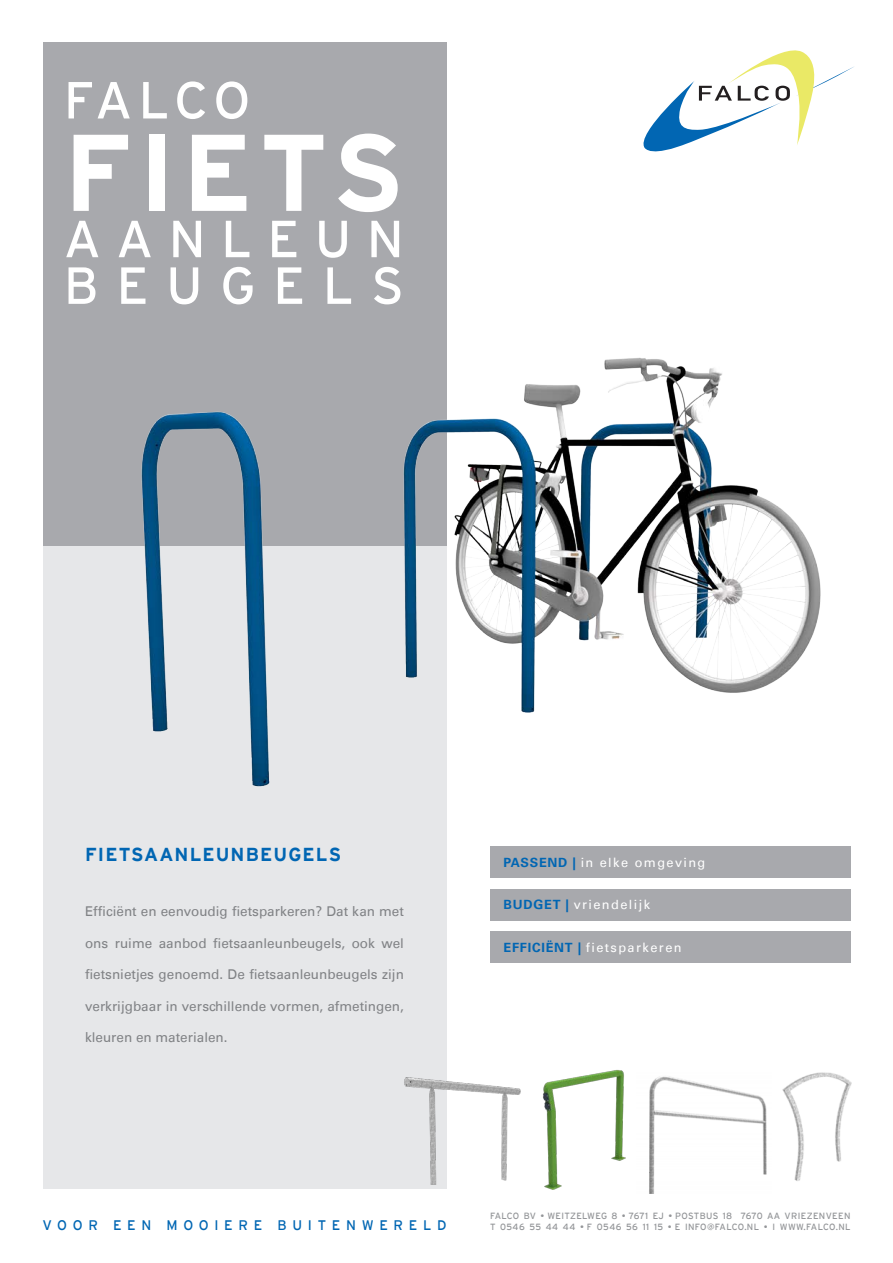
<style>
.page{position:relative;width:893px;height:1263px;background:#fff}
.page>*{position:absolute;margin:0;border:0;box-sizing:border-box;transform-origin:0 0}
.t1{font:700 108.75px "Interstate";letter-spacing:.06em;color:#fff}
.t2{font:52.05px "Interstate";letter-spacing:.295em;color:#fff}
.t3{font:52.05px "Interstate";letter-spacing:.335em;color:#fff}
.t4{font:700 18.75px "Interstate";letter-spacing:.06em;color:#0166b3}
.t5{font:13.8px "Interstate";letter-spacing:.41em;color:#0166b3}
.t6{font:13.5px "Univers LT";color:#808285}
.t7{font:12.75px "Univers LT";letter-spacing:.11em;color:#fff}
.t8{font:9px/10.8px "Interstate";letter-spacing:.04em;color:#939598}
.s1{font-weight:700;color:#0166b3}
</style>
<div class="page">
<div style="left:43px;top:546px;width:403px;height:643px;background:#e6e7e9"></div>
<div style="left:43px;top:43px;width:403px;height:503px;background:#a8a9ad"></div>
<svg style="left:643px;top:50px;width:211px;height:102px"></svg>
<img style="left:141px;top:350px;width:680px;height:460px">
<div style="left:490px;top:846px;width:360px;height:32px;background:#a8a9ad"></div>
<div style="left:490px;top:889px;width:360px;height:32px;background:#a8a9ad"></div>
<div style="left:490px;top:931px;width:360px;height:32px;background:#a8a9ad"></div>
<img style="left:782px;top:1072px;width:70px;height:109px">
<img style="left:649px;top:1076px;width:118px;height:117px">
<img style="left:404px;top:1062px;width:117px;height:123px">
<img style="left:543px;top:1070px;width:83px;height:120px">
<p class="t2" style="left:64px;top:71px;width:188px">FALCO</p>
<p class="t1" style="left:64px;top:112px;width:342px">FIETS</p>
<p class="t2" style="left:64px;top:210px;width:342px">AANLEUN</p>
<p class="t3" style="left:64px;top:256px;width:342px">BEUGELS</p>
<p class="t4" style="left:85px;top:844px;width:257px">FIETSAANLEUNBEUGELS</p>
<p class="t6" style="left:85px;top:903px;width:320px">Efficiënt en eenvoudig fietsparkeren? Dat kan met</p>
<p class="t6" style="left:85px;top:935px;width:320px">ons ruime aanbod fietsaanleunbeugels, ook wel</p>
<p class="t6" style="left:85px;top:966px;width:320px">fietsnietjes genoemd. De fietsaanleunbeugels zijn</p>
<p class="t6" style="left:85px;top:998px;width:320px">verkrijgbaar in verschillende vormen, afmetingen,</p>
<p class="t6" style="left:85px;top:1029px;width:144px">kleuren en materialen.</p>
<p class="t7" style="left:503px;top:855px;width:203px"><span class="s1">PASSEND |</span> in elke omgeving</p>
<p class="t7" style="left:503px;top:897px;width:148px"><span class="s1">BUDGET |</span> vriendelijk</p>
<p class="t7" style="left:503px;top:940px;width:180px"><span class="s1">EFFICIËNT |</span> fietsparkeren</p>
<p class="t5" style="left:43px;top:1217px;width:405px">VOOR EEN MOOIERE BUITENWERELD</p>
<p class="t8" style="left:490px;top:1210px;width:362px">FALCO BV • WEITZELWEG 8 • 7671 EJ • POSTBUS 18 7670 AA VRIEZENVEEN<br>T 0546 55 44 44 • F 0546 56 11 15 • E INFO@FALCO.NL • I WWW.FALCO.NL</p>
</div>
